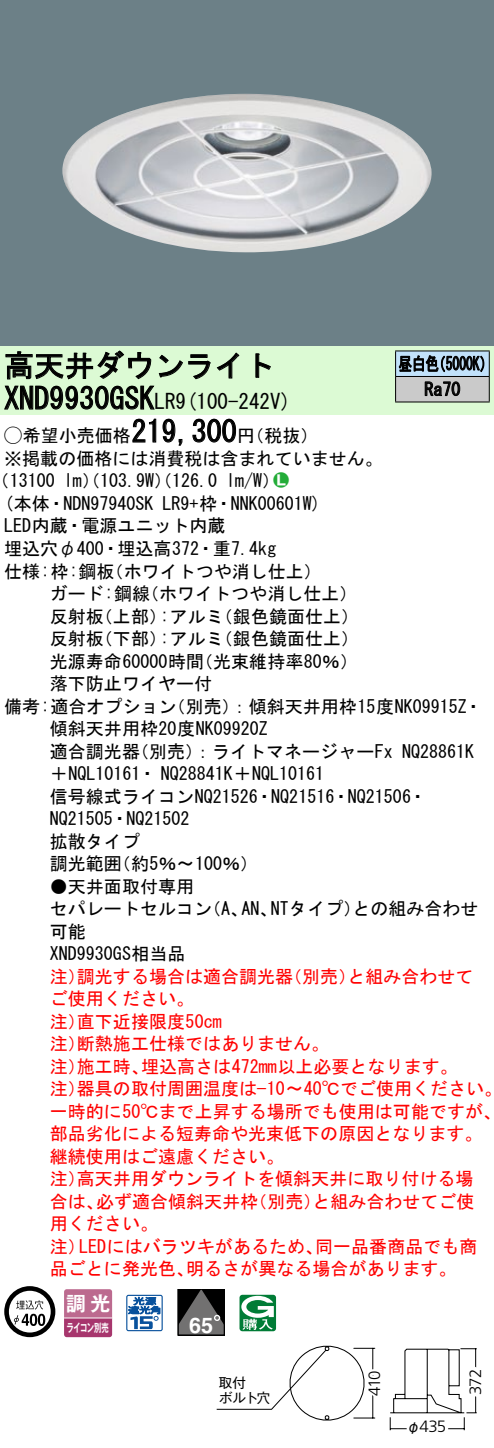
<style>
.page{position:relative;width:494px;height:1448px;background:#fff}
.page>*{position:absolute;margin:0;border:0;box-sizing:border-box;transform-origin:0 0}
.t1{font:30px "MS Gothic";color:#000}
.t2{font:700 21.6px "Helvetica LT Std";color:#fff}
.t3{font:21px "MS Gothic";color:#000}
.t4{font:19.8px "Gothic MB101 Pro De Bold 90 pv RKSJ H";color:#fff}
.t5{font:18px/22.5px "MS Gothic";color:#000}
.t6{font:18px/22.5px "MS Gothic";color:#f00}
.t7{font:18px/25.5px "MS Gothic";color:#000;scale:.75 1}
.t8{font:18px "Ford Classification 1";color:#23ac38}
.t9{font:300 16.5px "Frutiger LT Std";letter-spacing:-.07em;color:#000}
.t10{font:13.5px/15.3px "Gothic MB101 Pro Regular 90 pv RKSJ H";letter-spacing:-.03em;color:#000}
.t11{font:11.4px "Gothic MB101 Pro De Bold 90 pv RKSJ H";letter-spacing:-.05em;color:#fff;scale:.65 1}
.s1{font-size:21px}
.s2{font-family:"Ford Classification 1"}
.s3{color:#fff}
</style>
<div class="page">
<div style="left:0;top:0;width:493px;height:346px;background:#6c8087"></div>
<img style="left:62px;top:94px;width:369px;height:158px">
<div style="left:0;top:346px;width:493px;height:68px;background:#dcfad4"></div>
<svg style="left:216px;top:352px;width:23px;height:27px"></svg>
<svg style="left:255px;top:353px;width:16px;height:25px"></svg>
<svg style="left:4px;top:350px;width:206px;height:60px"></svg>
<svg style="left:132px;top:418px;width:24px;height:25px"></svg>
<svg style="left:162px;top:418px;width:21px;height:28px"></svg>
<svg style="left:192px;top:418px;width:44px;height:25px"></svg>
<svg style="left:4px;top:1286px;width:51px;height:51px"></svg>
<svg style="left:38px;top:1314px;width:7px;height:12px"></svg>
<svg style="left:64px;top:1289px;width:48px;height:48px;background:#b45883"></svg>
<hr style="left:64px;top:1317px;width:48px;height:1px;background:#fff">
<svg style="left:126px;top:1295px;width:36px;height:36px"></svg>
<svg style="left:180px;top:1291px;width:42px;height:42px;background:#4c4b4b"></svg>
<div style="left:178px;top:1289px;width:46px;height:46px;border:1px solid #000"></div>
<svg style="left:239px;top:1295px;width:37px;height:36px"></svg>
<hr style="left:395px;top:350px;width:94px;height:1px;background:#000">
<hr style="left:395px;top:401px;width:94px;height:1px;background:#000">
<svg style="left:395px;top:351px;width:94px;height:50px;background:#97a2aa"></svg>
<svg style="left:216px;top:1345px;width:261px;height:86px"></svg>
<h1 class="t1" style="left:4px;top:350px;width:271px">高天井ダウンライト</h1>
<p class="t3" style="left:175px;top:391px;width:117px">(9 100-242 (V</p>
<h1 class="t1" style="left:4px;top:383px;width:173px">XND9930GSK<span class="s1">LR</span></h1>
<h1 class="t1" style="left:131px;top:416px;width:106px">219,300</h1>
<p class="t5" style="left:4px;top:424px;width:380px"><span class="s2">A</span>希望小売価格<br>※掲載の価格には消費税は含まれていません。</p>
<p class="t8" style="left:273px;top:471px;width:17px">2<span class="s3">7</span></p>
<p class="t5" style="left:237px;top:424px;width:82px">（円税抜(</p>
<p class="t5" style="left:226px;top:470px;width:55px">l m (W/</p>
<p class="t5" style="left:-8px;top:470px;width:64px">（13100</p>
<p class="t5" style="left:64px;top:470px;width:154px">lm）（103.9 ）（W 126.0</p>
<p class="t5" style="left:4px;top:492px;width:151px">(本体・NDN97940SK</p>
<p class="t5" style="left:4px;top:515px;width:223px">LED内蔵・電源ユニット内蔵</p>
<p class="t5" style="left:4px;top:537px;width:273px">埋込穴φ400・埋込高372・重7.4kg</p>
<p class="t5" style="left:105px;top:560px;width:217px">（ホワイトつや消し仕上(</p>
<p class="t5" style="left:162px;top:492px;width:160px">LR9+枠・NNK00601 (W</p>
<p class="t5" style="left:4px;top:560px;width:112px">仕様枠: :鋼板</p>
<p class="t5" style="left:50px;top:582px;width:102px">ガード:鋼線</p>
<p class="t5" style="left:141px;top:582px;width:218px">（ホワイトつや消し仕上(</p>
<p class="t5" style="left:50px;top:605px;width:55px">反射板</p>
<p class="t5" style="left:95px;top:605px;width:73px">（上部）</p>
<p class="t5" style="left:215px;top:605px;width:145px">（銀色鏡面仕上(</p>
<p class="t5" style="left:160px;top:605px;width:65px">:アルミ</p>
<p class="t5" style="left:50px;top:627px;width:55px">反射板</p>
<p class="t5" style="left:95px;top:627px;width:73px">（下部）</p>
<p class="t5" style="left:215px;top:627px;width:145px">（銀色鏡面仕上(</p>
<p class="t5" style="left:160px;top:627px;width:65px">:アルミ</p>
<p class="t7" style="left:424px;top:351px;width:49px;text-indent:-26px">昼白色<br>Ra70</p>
<p class="t7" style="left:432px;top:351px;width:82px">（5000 (K</p>
<p class="t5" style="left:50px;top:650px;width:156px">光源寿命60000時間</p>
<p class="t5" style="left:50px;top:672px;width:163px">落下防止ワイヤー付</p>
<p class="t5" style="left:167px;top:695px;width:316px">（別売：）傾斜天井用枠15度NK09915 ・Z</p>
<p class="t5" style="left:195px;top:650px;width:164px">（光束維持率80％(</p>
<p class="t5" style="left:50px;top:695px;width:219px;text-indent:-46px">備考:適合オプション<br>傾斜天井用枠20度NK09920Z</p>
<p class="t5" style="left:131px;top:740px;width:263px">（別売：）ライトマネージャーFx</p>
<p class="t5" style="left:50px;top:740px;width:91px">適合調光器</p>
<p class="t5" style="left:50px;top:762px;width:275px">＋NQL10161・ NQ28841 ＋K NQL10161</p>
<p class="t5" style="left:50px;top:785px;width:378px">信号線式ライコンNQ21526・NQ21516・NQ21506・</p>
<p class="t5" style="left:50px;top:807px;width:141px">NQ21505・NQ21502</p>
<p class="t5" style="left:50px;top:830px;width:91px">拡散タイプ</p>
<p class="t5" style="left:113px;top:852px;width:147px">（約5％〜100％(</p>
<p class="t5" style="left:401px;top:740px;width:73px">NQ28861K</p>
<p class="t5" style="left:50px;top:852px;width:73px">調光範囲</p>
<p class="t5" style="left:50px;top:875px;width:145px">●天井面取付専用</p>
<p class="t5" style="left:270px;top:897px;width:92px">NTタイプ）</p>
<p class="t5" style="left:352px;top:897px;width:127px">との組み合わせ</p>
<p class="t5" style="left:50px;top:897px;width:163px">セパレートセルコン可能<br>XND9930GS相当品</p>
<p class="t5" style="left:203px;top:897px;width:46px">（、A</p>
<p class="t5" style="left:241px;top:897px;width:37px">AN、</p>
<p class="t6" style="left:77px;top:965px;width:217px">調光する場合は適合調光器</p>
<p class="t6" style="left:284px;top:965px;width:73px">（別売）</p>
<p class="t6" style="left:347px;top:965px;width:127px">と組み合わせて</p>
<p class="t6" style="left:50px;top:965px;width:37px">注）</p>
<p class="t6" style="left:50px;top:987px;width:145px">ご使用ください。</p>
<p class="t6" style="left:77px;top:1010px;width:146px">直下近接限度50cm</p>
<p class="t6" style="left:77px;top:1010px;width:253px;text-indent:-27px">注）<br>断熱施工仕様ではありません。</p>
<p class="t6" style="left:50px;top:1032px;width:37px">注）</p>
<p class="t6" style="left:141px;top:1055px;width:318px">埋込高さは472mm以上必要となります。</p>
<p class="t6" style="left:77px;top:1055px;width:73px">施工時、</p>
<p class="t6" style="left:77px;top:1055px;width:426px;text-indent:-27px">注）<br>器具の取付周囲温度は−10〜40℃でご使用ください。</p>
<p class="t6" style="left:50px;top:1077px;width:37px">注）</p>
<p class="t6" style="left:50px;top:1100px;width:452px">一時的に50℃まで上昇する場所でも使用は可能ですが、</p>
<p class="t6" style="left:50px;top:1122px;width:433px">部品劣化による短寿命や光束低下の原因となります。</p>
<p class="t6" style="left:50px;top:1145px;width:235px">継続使用はご遠慮ください。</p>
<p class="t6" style="left:77px;top:1167px;width:397px">高天井用ダウンライトを傾斜天井に取り付ける場</p>
<p class="t6" style="left:50px;top:1167px;width:37px">注）</p>
<p class="t6" style="left:96px;top:1190px;width:163px">必ず適合傾斜天井枠</p>
<p class="t6" style="left:312px;top:1190px;width:164px">と組み合わせてご使</p>
<p class="t6" style="left:249px;top:1190px;width:73px">（別売）</p>
<p class="t6" style="left:50px;top:1190px;width:109px">合は、<br>用ください。</p>
<p class="t6" style="left:79px;top:1235px;width:245px">LEDにはバラツキがあるため、</p>
<p class="t6" style="left:315px;top:1235px;width:163px">同一品番商品でも商</p>
<p class="t6" style="left:50px;top:1235px;width:37px">注）</p>
<p class="t6" style="left:50px;top:1257px;width:145px">品ごとに発光色、</p>
<p class="t6" style="left:186px;top:1257px;width:272px">明るさが異なる場合があります。</p>
<p class="t4" style="left:66px;top:1287px;width:46px">調光</p>
<p class="t11" style="left:67px;top:1318px;width:66px">ライコン別売</p>
<p class="t2" style="left:189px;top:1312px;width:26px">65</p>
<p class="t10" style="left:219px;top:1373px;width:53px">取付<br>ボルト穴</p>
<p class="t9" style="left:364px;top:1395px;width:26px;rotate:-90deg">410</p>
<p class="t9" style="left:419px;top:1417px;width:28px">435</p>
<p class="t10" style="left:406px;top:1417px;width:15px">φ</p>
<p class="t9" style="left:465px;top:1395px;width:27px;rotate:-90deg">372</p>
</div>
